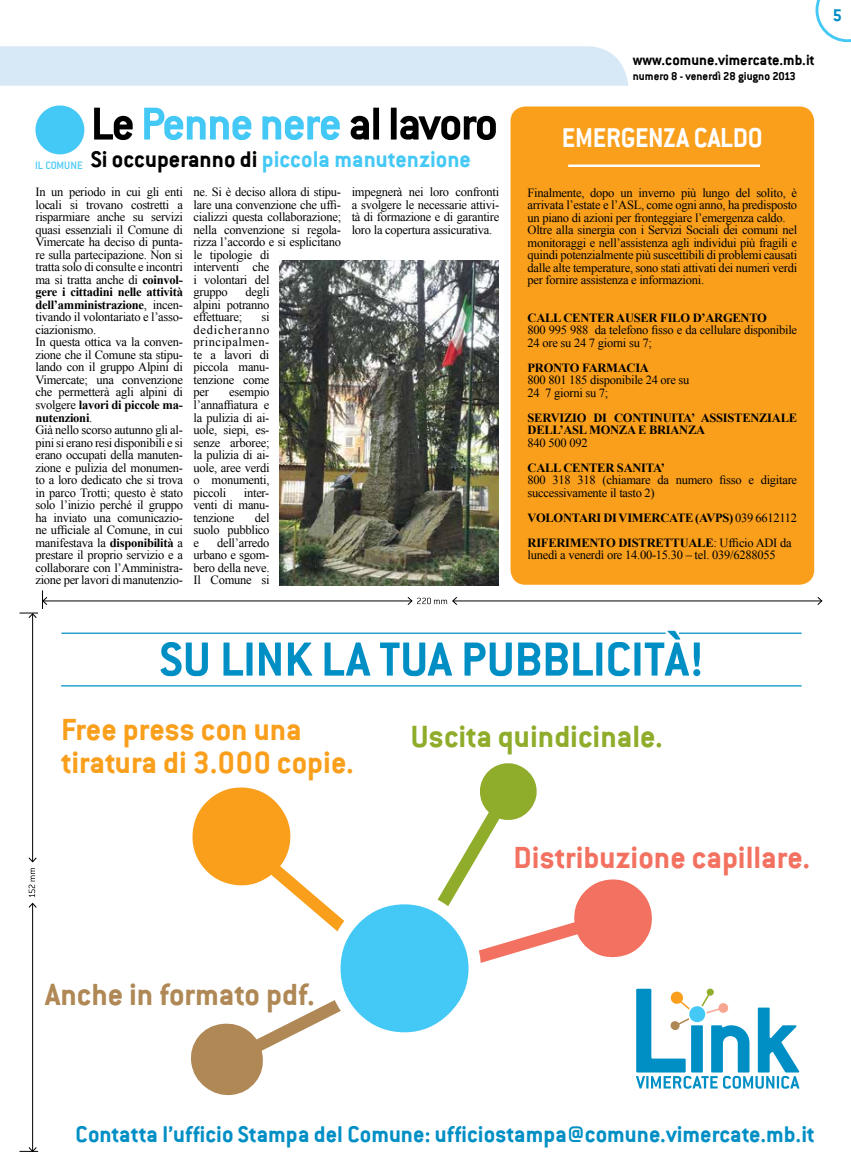
<style>
.page{position:relative;width:851px;height:1170px;background:#fff}
.page>*{position:absolute;margin:0;border:0;box-sizing:border-box;transform-origin:0 0}
.t1{font:700 52.5px "Conduit ITC";color:#008fc5}
.t2{font:700 50.62px "Conduit ITC";letter-spacing:-.03em;color:#000}
.t3{font:700 33.75px/32.5px "Conduit ITC";color:#f99f1c}
.t4{font:700 33.75px "Conduit ITC";color:#f37160}
.t5{font:700 33.75px "Conduit ITC";color:#8fac2a}
.t6{font:700 33.75px "Conduit ITC";color:#af8855}
.t7{font:700 30px "Conduit ITC";letter-spacing:-.01em;color:#fff;scale:.94 1}
.t8{font:700 25px "Conduit ITC";color:#008fc5}
.t9{font:700 25px "Conduit ITC";color:#44c8f5}
.t10{font:700 18.75px "Conduit ITC";color:#008fc5}
.t11{font:700 16.25px "Conduit ITC";color:#000}
.t12{font:12.5px/12.5px "Times New Roman";letter-spacing:-.02em;color:#000;text-align:justify}
.t13{font:700 12.5px/12.5px "Times New Roman";letter-spacing:-.02em;color:#000}
.t14{font:700 12.5px "Conduit ITC";color:#000}
.t15{font:12px "Conduit ITC";letter-spacing:-.005em;color:#44c8f5}
.s1{color:#44c8f5}
.s2{color:#000}
.s3{font-weight:700}
.s4{font-weight:400}
</style>
<div class="page">
<div style="left:0;top:46px;width:628px;height:40px;background:#d7e8f7"></div>
<svg style="left:815px;top:0;width:35px;height:42px"></svg>
<div style="left:35px;top:105px;width:49px;height:49px;background:#44c8f5;border-radius:50%"></div>
<img style="left:280px;top:260px;width:218px;height:325px">
<div style="left:510px;top:106px;width:304px;height:478px;background:#f99f1c;border-radius:15px"></div>
<hr style="left:568px;top:164px;width:191px;height:3px;background:#fff">
<svg style="left:191px;top:763px;width:608px;height:332px"></svg>
<hr style="left:32px;top:903px;width:1px;height:248px;background:#000">
<svg style="left:28px;top:868px;width:9px;height:39px"></svg>
<hr style="left:453px;top:600px;width:368px;height:1px;background:#000">
<svg style="left:817px;top:597px;width:5px;height:8px"></svg>
<hr style="left:32px;top:613px;width:1px;height:248px;background:#000">
<svg style="left:28px;top:857px;width:9px;height:5px"></svg>
<hr style="left:43px;top:600px;width:369px;height:1px;background:#000">
<svg style="left:407px;top:597px;width:50px;height:8px"></svg>
<svg style="left:19px;top:1146px;width:19px;height:5px"></svg>
<svg style="left:19px;top:590px;width:28px;height:28px"></svg>
<hr style="left:61px;top:685px;width:740px;height:1px;background:#008fc5">
<hr style="left:61px;top:632px;width:604px;height:1px;background:#008fc5">
<hr style="left:679px;top:632px;width:122px;height:1px;background:#008fc5">
<h2 class="t2" style="left:91px;top:94px;width:409px">Le <span class="s1">Penne nere</span> al lavoro</h2>
<h3 class="t9" style="left:91px;top:145px;width:382px"><span class="s2">Si occuperanno di</span> piccola manutenzione</h3>
<p class="t12" style="left:35px;top:186px;width:149px;text-align:left">In un periodo in cui gli enti locali si trovano costretti a risparmiare anche su servizi quasi essenziali il Comune di<br>Vimercate ha deciso di punta&shy;re sulla partecipazione. Non si tratta solo di consulte e incontri ma si tratta anche di <span class="s3">coinvol&shy;gere i cittadini nelle attività dell’amministrazione</span>, incen&shy;tivando il volontariato e l’asso&shy;ciazionismo.<br>In questa ottica va la conven&shy;zione che il Comune sta stipu&shy;lando con il gruppo Alpini di<br>Vimercate; una convenzione che permetterà agli alpini di svolgere <span class="s3">lavori di piccole ma&shy;nutenzioni</span>.<br>Già nello scorso autunno gli al&shy;pini si erano resi disponibili e si erano occupati della manuten&shy;zione e pulizia del monumen&shy;to a loro dedicato che si trova in parco Trotti; questo è stato solo l’inizio perché il gruppo ha inviato una comunicazio&shy;ne ufficiale al Comune, in cui manifestava la <span class="s3">disponibilità</span> a prestare il proprio servizio e a collaborare con l’Amministra&shy;zione per lavori di manutenzio-</p>
<p class="t15" style="left:35px;top:158px;width:49px">IL COMUNE</p>
<p class="t12" style="left:193px;top:186px;width:149px;text-align:left">ne. Si è deciso allora di stipu&shy;lare una convenzione che uffi&shy;cializzi questa collaborazione; nella convenzione si regola&shy;rizza l’accordo e si esplicitano le tipologie di<br>interventi che<br>i volontari del<br>gruppo</p>
<p class="t12" style="left:351px;top:186px;width:149px">impegnerà nei loro confronti a svolgere le necessarie attivi&shy;tà di formazione e di garantire loro la copertura assicurativa.</p>
<p class="t12" style="left:193px;top:286px;width:77px;text-indent:52px">degli alpini potranno effettuare;</p>
<p class="t12" style="left:193px;top:311px;width:77px;text-indent:68px">si dedicheranno principalmen&shy;te a lavori di piccola manu&shy;tenzione come per</p>
<p class="t12" style="left:193px;top:386px;width:77px;text-indent:36px">esempio l’annaffiatura e la pulizia di ai&shy;uole, siepi, es&shy;senze arboree; la pulizia di ai&shy;uole, aree verdi o monumenti, piccoli</p>
<p class="t12" style="left:193px;top:486px;width:77px;text-indent:50px">inter&shy;venti di manu&shy;tenzione</p>
<p class="t12" style="left:193px;top:511px;width:77px;text-indent:61px">del suolo pubblico e</p>
<p class="t12" style="left:193px;top:536px;width:77px;text-indent:24px">dell’arredo urbano e sgom&shy;bero della neve.<br>Il Comune si</p>
<h3 class="t11" style="left:632px;top:51px;width:183px">www.comune.vimercate.mb.it</h3>
<p class="t14" style="left:632px;top:69px;width:165px">numero 8 - venerdì 28 giugno 2013</p>
<h3 class="t7" style="left:562px;top:120px;width:215px">EMERGENZA CALDO</h3>
<p class="t12" style="left:527px;top:186px;width:271px;text-align:left">Finalmente, dopo un inverno più lungo del solito, è arrivata l’estate e l’ASL, come ogni anno, ha predisposto un piano di azioni per fronteggiare l’emergenza caldo.<br>Oltre alla sinergia con i Servizi Sociali dei comuni nel monitoraggi e nell’assistenza agli individui più fragili e quindi potenzialmente più suscettibili di problemi causati dalle alte temperature, sono stati attivati dei numeri verdi per fornire assistenza e informazioni.</p>
<p class="t13" style="left:527px;top:311px;width:241px">CALL CENTER AUSER FILO D’ARGENTO</p>
<p class="t12" style="left:527px;top:323px;width:271px">800 995 988 da telefono fisso e da cellulare disponibile<br>24 ore su 24 7 giorni su 7;</p>
<p class="t13" style="left:527px;top:361px;width:123px">PRONTO FARMACIA</p>
<p class="t12" style="left:527px;top:373px;width:163px">800 801 185 disponibile 24 ore su<br>24 7 giorni su 7;</p>
<p class="t13" style="left:527px;top:411px;width:271px">SERVIZIO DI CONTINUITA’ ASSISTENZIALE<br>DELL’ASL MONZA E BRIANZA</p>
<p class="t12" style="left:527px;top:436px;width:61px">840 500 092</p>
<p class="t13" style="left:527px;top:461px;width:139px">CALL CENTER SANITA’</p>
<p class="t12" style="left:527px;top:473px;width:271px">800 318 318 (chiamare da numero fisso e digitare successivamente il tasto 2)</p>
<p class="t13" style="left:527px;top:504px;width:271px;line-height:25px">VOLONTARI DI VIMERCATE (AVPS) <span class="s4">039 6612112<br></span>RIFERIMENTO DISTRETTUALE<span class="s4">: Ufficio ADI da</span></p>
<p class="t12" style="left:527px;top:548px;width:249px">lunedì a venerdì ore 14.00-15.30 – tel. 039/6288055</p>
<h1 class="t1" style="left:159px;top:628px;width:84px">su link</h1>
<h1 class="t1" style="left:321px;top:628px;width:384px">LA TUA PUBBLICITà!</h1>
<h3 class="t3" style="left:61px;top:712px;width:294px">Free press con una tiratura di 3.000 copie.</h3>
<h3 class="t5" style="left:410px;top:716px;width:254px">Uscita quindicinale.</h3>
<h3 class="t10" style="left:832px;top:4px;width:11px">5</h3>
<h3 class="t4" style="left:513px;top:837px;width:298px">Distribuzione capillare.</h3>
<h3 class="t6" style="left:45px;top:974px;width:271px">Anche in formato pdf.</h3>
<h3 class="t8" style="left:76px;top:1118px;width:740px">Contatta l’ufficio Stampa del Comune: ufficiostampa@comune.vimercate.mb.it</h3>
</div>
